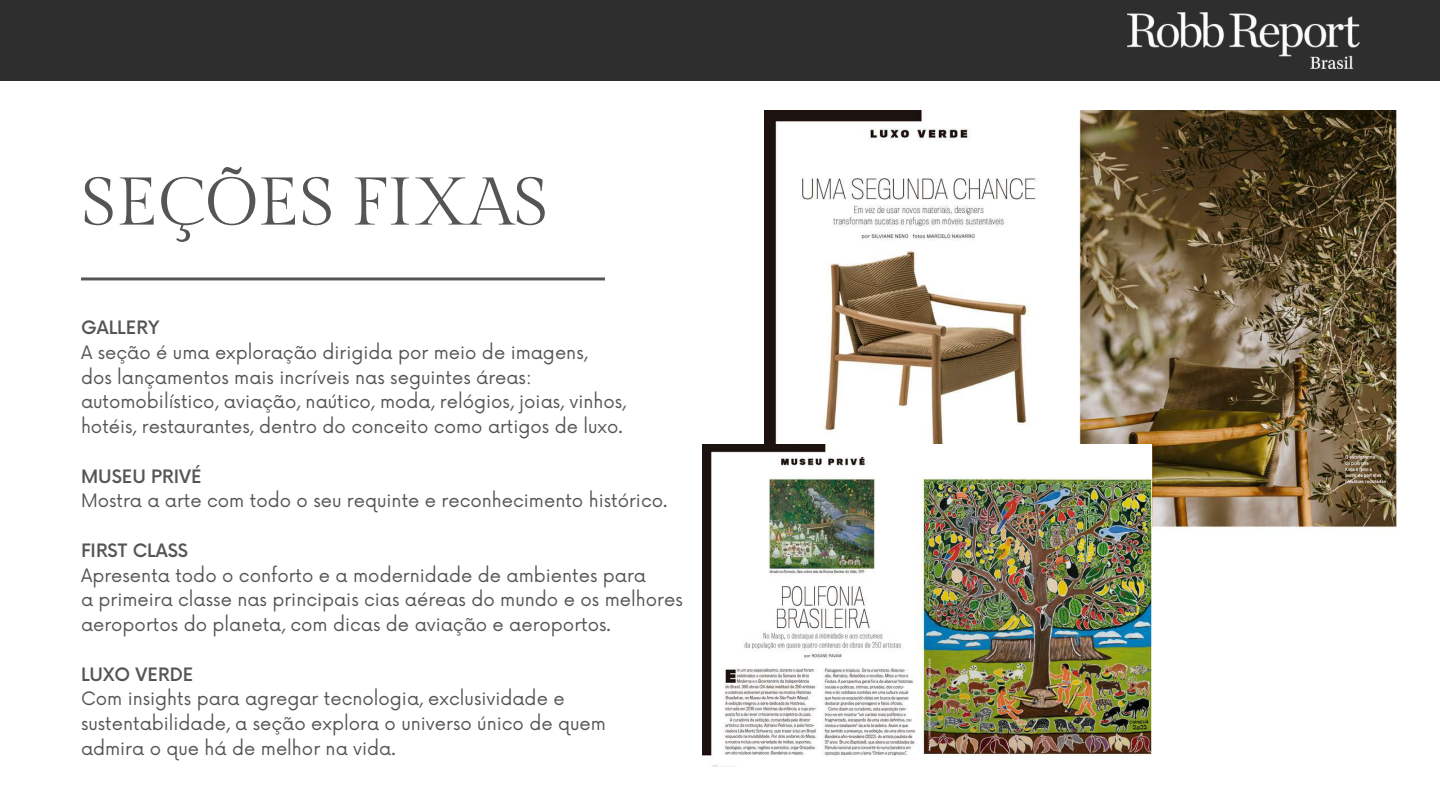
<style>
.page{position:relative;width:1440px;height:810px;background:#fff}
.page>*{position:absolute;margin:0;border:0;box-sizing:border-box;transform-origin:0 0}
.t1{font:67.3px "Gilda Display";color:#555}
.t2{font:18px/24.8px "Now";color:#555}
.t3{font:500 18px "Now";color:#555}
</style>
<div class="page">
<div style="left:0;top:0;width:1440px;height:81px;background:#2e2e2e"></div>
<img style="left:765px;top:111px;width:631px;height:417px">
<img style="left:703px;top:445px;width:449px;height:322px">
<hr style="left:81px;top:277px;width:524px;height:3px;background:#555">
<img style="left:1127px;top:13px;width:232px;height:55px">
<h1 class="t1" style="left:81px;top:165px;width:469px">SEÇÕES FIXAS</h1>
<p class="t3" style="left:81px;top:318px;width:80px">GALLERY</p>
<p class="t2" style="left:81px;top:341px;width:547px">A seção é uma exploração dirigida por meio de imagens,<br>dos lançamentos mais incríveis nas seguintes áreas: automobilístico, aviação, naútico, moda, relógios, joias, vinhos, hotéis, restaurantes, dentro do conceito como artigos de luxo.</p>
<p class="t3" style="left:81px;top:466px;width:122px">MUSEU PRIVÉ</p>
<p class="t2" style="left:81px;top:489px;width:588px">Mostra a arte com todo o seu requinte e reconhecimento histórico.</p>
<p class="t3" style="left:81px;top:541px;width:109px">FIRST CLASS</p>
<p class="t2" style="left:81px;top:564px;width:603px">Apresenta todo o conforto e a modernidade de ambientes para<br>a primeira classe nas principais cias aéreas do mundo e os melhores aeroportos do planeta, com dicas de aviação e aeroportos.</p>
<p class="t3" style="left:81px;top:664px;width:114px">LUXO VERDE</p>
<p class="t2" style="left:81px;top:687px;width:526px">Com insights para agregar tecnologia, exclusividade e sustentabilidade, a seção explora o universo único de quem admira o que há de melhor na vida.</p>
</div>
